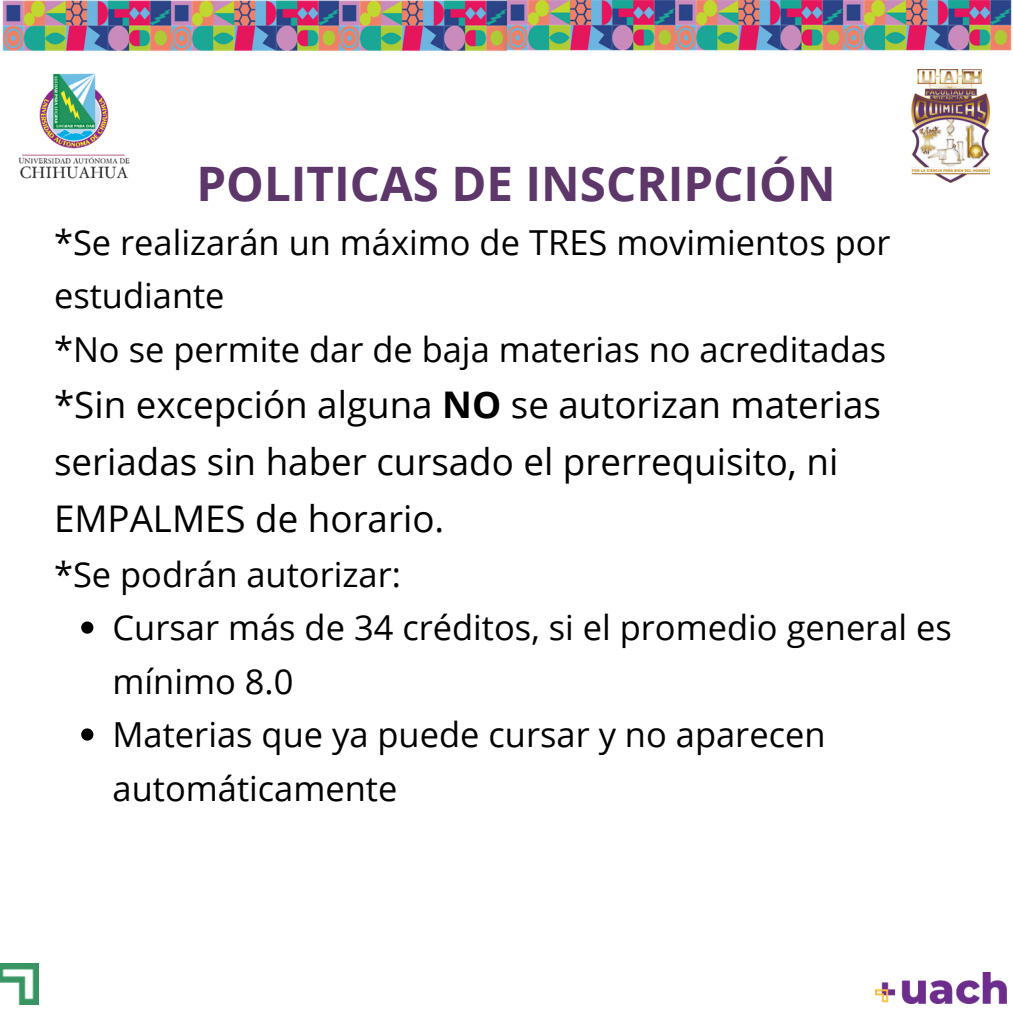
<style>
.page{position:relative;width:1013px;height:1013px;background:#fff}
.page>*{position:absolute;margin:0;border:0;box-sizing:border-box;transform-origin:0 0}
.t1{font:700 47.5px "Open Sans";color:#5e376a}
.t2{font:36.75px/57.2px "Open Sans";color:#000}
.t3{font:34.38px/53.5px "Open Sans";color:#000}
.s1{font-weight:700}
</style>
<div class="page">
<img style="left:2px;top:0;width:1010px;height:51px">
<img style="left:18px;top:73px;width:112px;height:106px">
<img style="left:911px;top:69px;width:78px;height:114px">
<img style="left:0;top:963px;width:38px;height:41px">
<img style="left:875px;top:972px;width:131px;height:31px">
<svg style="left:81px;top:621px;width:12px;height:12px"></svg>
<svg style="left:81px;top:728px;width:12px;height:12px"></svg>
<p class="t1" style="left:196px;top:150px;width:640px">POLITICAS DE INSCRIPCIÓN</p>
<p class="t3" style="left:54px;top:215px;width:838px">*Se realizarán un máximo de TRES movimientos por estudiante</p>
<h1 class="t3" style="left:54px;top:321px;width:833px">*No se permite dar de baja materias no acreditadas</h1>
<p class="t2" style="left:54px;top:375px;width:828px">*Sin excepción alguna <span class="s1">NO</span> se autorizan materias seriadas sin haber cursado el prerrequisito, ni<br>EMPALMES de horario.</p>
<p class="t3" style="left:54px;top:546px;width:348px">*Se podrán autorizar:</p>
<p class="t3" style="left:113px;top:600px;width:840px">Cursar más de 34 créditos, si el promedio general es mínimo 8.0</p>
<p class="t3" style="left:113px;top:707px;width:714px">Materias que ya puede cursar y no aparecen automáticamente</p>
</div>
